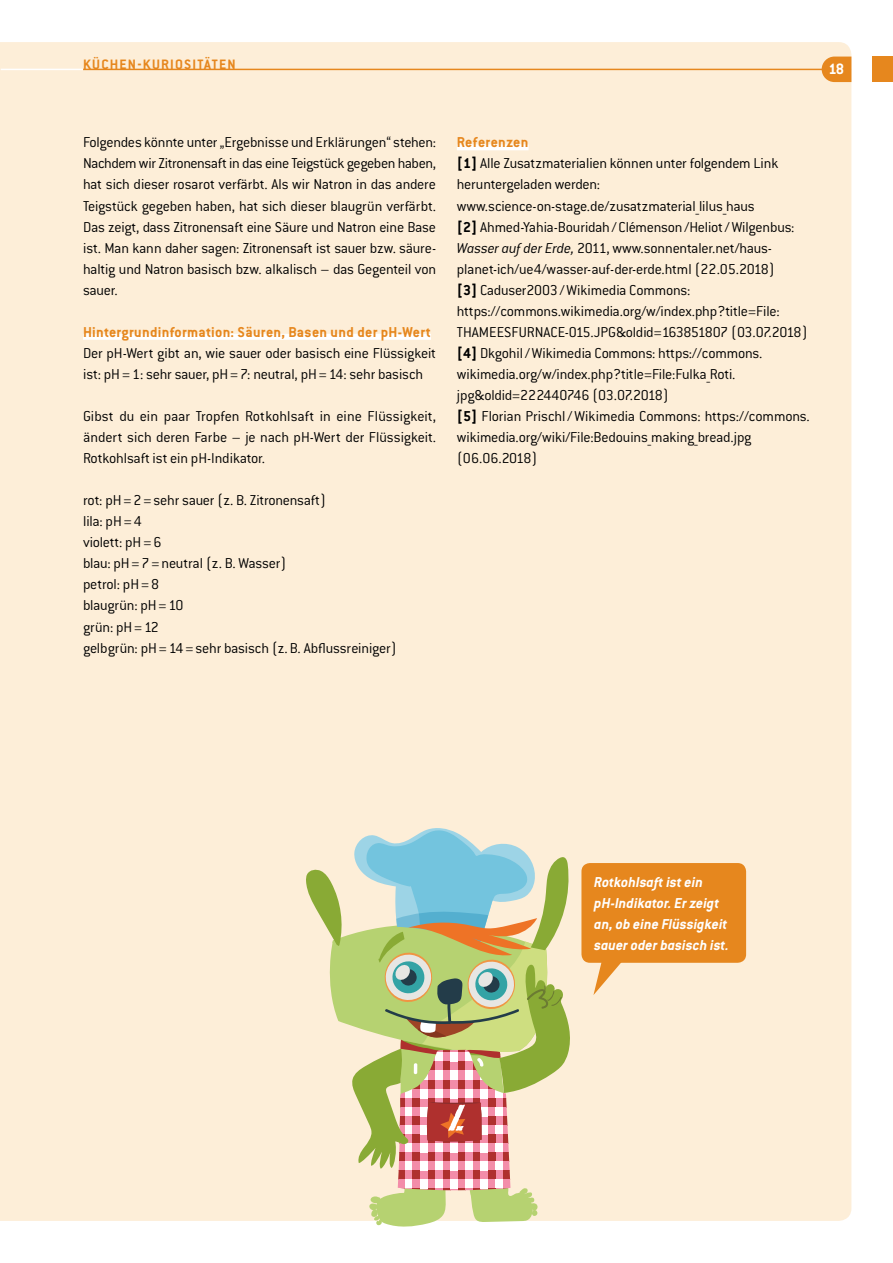
<style>
.page{position:relative;width:893px;height:1263px;background:#fff}
.page>*{position:absolute;margin:0;border:0;box-sizing:border-box;transform-origin:0 0}
.t1{font:700 16.5px "Conduit ITC Pro";color:#fff}
._01_Copy_OhneLZ{font:300 15.75px/21px "Conduit ITC Pro";letter-spacing:-.015em;color:#000}
._01_Copy{font:300 15.75px/21px "Conduit ITC Pro";letter-spacing:-.01em;color:#000;text-align:justify}
.t2{font:italic 700 15.75px/21px "Conduit ITC Pro";color:#fff}
.H4_Kitchen{font:700 15.75px "Conduit ITC Pro";letter-spacing:.02em;color:#e6871e}
.t3{font:700 15px "Conduit ITC Pro";letter-spacing:.08em;color:#e6871e}
.s1{font-weight:700}
.s2{font-style:italic}
</style>
<div class="page">
<div style="left:0;top:42px;width:851px;height:1179px;background:#fdeed8"></div>
<div style="left:83px;top:334px;width:348px;height:6px;background:#fff"></div>
<div style="left:457px;top:144px;width:71px;height:6px;background:#fff"></div>
<hr style="left:83px;top:69px;width:766px;height:1px;background:#e6871e">
<hr style="left:1px;top:69px;width:82px;height:1px;background:#fff">
<div style="left:872px;top:57px;width:21px;height:25px;background:#e6871e"></div>
<div style="left:822px;top:57px;width:29px;height:25px;background:#e6871e;border-radius:13px"></div>
<svg style="left:306px;top:826px;width:267px;height:401px;background:#cbcaa4"></svg>
<div style="left:581px;top:863px;width:165px;height:100px;background:#e6871e;border-radius:9px"></div>
<svg style="left:593px;top:962px;width:30px;height:33px"></svg>
<p class="t3" style="left:83px;top:55px;width:154px">KÜCHEN-KURIOSITÄTEN</p>
<p class="t1" style="left:828px;top:59px;width:17px">18</p>
<p class="_01_Copy" style="left:83px;top:132px;width:355px">Folgendes könnte unter „Ergebnisse und Erklärungen“ stehen:<br>Nachdem wir Zitronensaft in das eine Teigstück gegeben haben, hat sich dieser rosarot verfärbt. Als wir Natron in das andere Teigstück gegeben haben, hat sich dieser blaugrün verfärbt.<br>Das zeigt, dass Zitronensaft eine Säure und Natron eine Base ist. Man kann daher sagen: Zitronensaft ist sauer bzw. säure&shy;haltig und Natron basisch bzw. alkalisch – das Gegenteil von sauer.</p>
<p class="H4_Kitchen" style="left:83px;top:323px;width:349px">Hintergrundinformation: Säuren, Basen und der pH-Wert</p>
<p class="_01_Copy" style="left:83px;top:343px;width:354px">Der pH-Wert gibt an, wie sauer oder basisch eine Flüssigkeit ist: pH=1: sehr sauer, pH=7: neutral, pH=14: sehr basisch</p>
<p class="_01_Copy" style="left:83px;top:406px;width:355px">Gibst du ein paar Tropfen Rotkohlsaft in eine Flüssigkeit, ändert sich deren Farbe – je nach pH-Wert der Flüssigkeit.<br>Rotkohlsaft ist ein pH-Indikator.</p>
<p class="_01_Copy_OhneLZ" style="left:83px;top:490px;width:245px">rot: pH=2=sehr sauer (z. B. Zitronensaft)</p>
<p class="_01_Copy_OhneLZ" style="left:83px;top:511px;width:60px">lila: pH=4</p>
<p class="_01_Copy_OhneLZ" style="left:83px;top:532px;width:80px">violett: pH=6</p>
<p class="_01_Copy_OhneLZ" style="left:83px;top:553px;width:205px">blau: pH=7=neutral (z. B. Wasser)</p>
<p class="_01_Copy_OhneLZ" style="left:83px;top:574px;width:78px">petrol: pH=8</p>
<p class="_01_Copy_OhneLZ" style="left:83px;top:595px;width:102px">blaugrün: pH=10</p>
<p class="_01_Copy_OhneLZ" style="left:83px;top:616px;width:77px">grün: pH=12</p>
<p class="_01_Copy" style="left:83px;top:637px;width:315px">gelbgrün: pH=14=sehr basisch (z.B. Abflussreiniger)</p>
<p class="H4_Kitchen" style="left:457px;top:133px;width:73px">Referenzen</p>
<p class="_01_Copy_OhneLZ" style="left:457px;top:153px;width:323px"><span class="s1">[1]</span> Alle Zusatzmaterialien können unter folgendem Link heruntergeladen werden: www.science-on-stage.de/zusatzmaterial_lilus_haus</p>
<p class="_01_Copy_OhneLZ" style="left:457px;top:216px;width:339px"><span class="s1">[2]</span> Ahmed-Yahia-Bouridah / Clémenson /Heliot/Wilgenbus:<br><span class="s2">Wasser auf der Erde,</span> 2011, www.sonnentaler.net/haus&shy;planet-ich/ue4/wasser-auf-der-erde.html (22.05.2018)</p>
<p class="_01_Copy_OhneLZ" style="left:457px;top:279px;width:352px"><span class="s1">[3]</span> Caduser2003/Wikimedia Commons: https://commons.wikimedia.org/w/index.php?title=File:<br>THAMEESFURNACE-015.JPG&amp;oldid=163851807 (03.07.2018)</p>
<p class="_01_Copy_OhneLZ" style="left:457px;top:343px;width:307px"><span class="s1">[4]</span> Dkgohil/Wikimedia Commons: https://commons. wikimedia.org/w/index.php?title=File:Fulka_Roti.</p>
<p class="_01_Copy_OhneLZ" style="left:457px;top:385px;width:214px">jpg&amp;oldid=222440746 (03.07.2018)</p>
<p class="_01_Copy_OhneLZ" style="left:457px;top:406px;width:355px"><span class="s1">[5]</span> Florian Prischl/Wikimedia Commons: https://commons. wikimedia.org/wiki/File:Bedouins_making_bread.jpg</p>
<p class="_01_Copy_OhneLZ" style="left:457px;top:448px;width:82px">(06.06.2018)</p>
<p class="t2" style="left:594px;top:871px;width:136px">Rotkohlsaft ist ein pH-Indikator. Er zeigt an, ob eine Flüssigkeit sauer oder basisch ist.</p>
</div>
